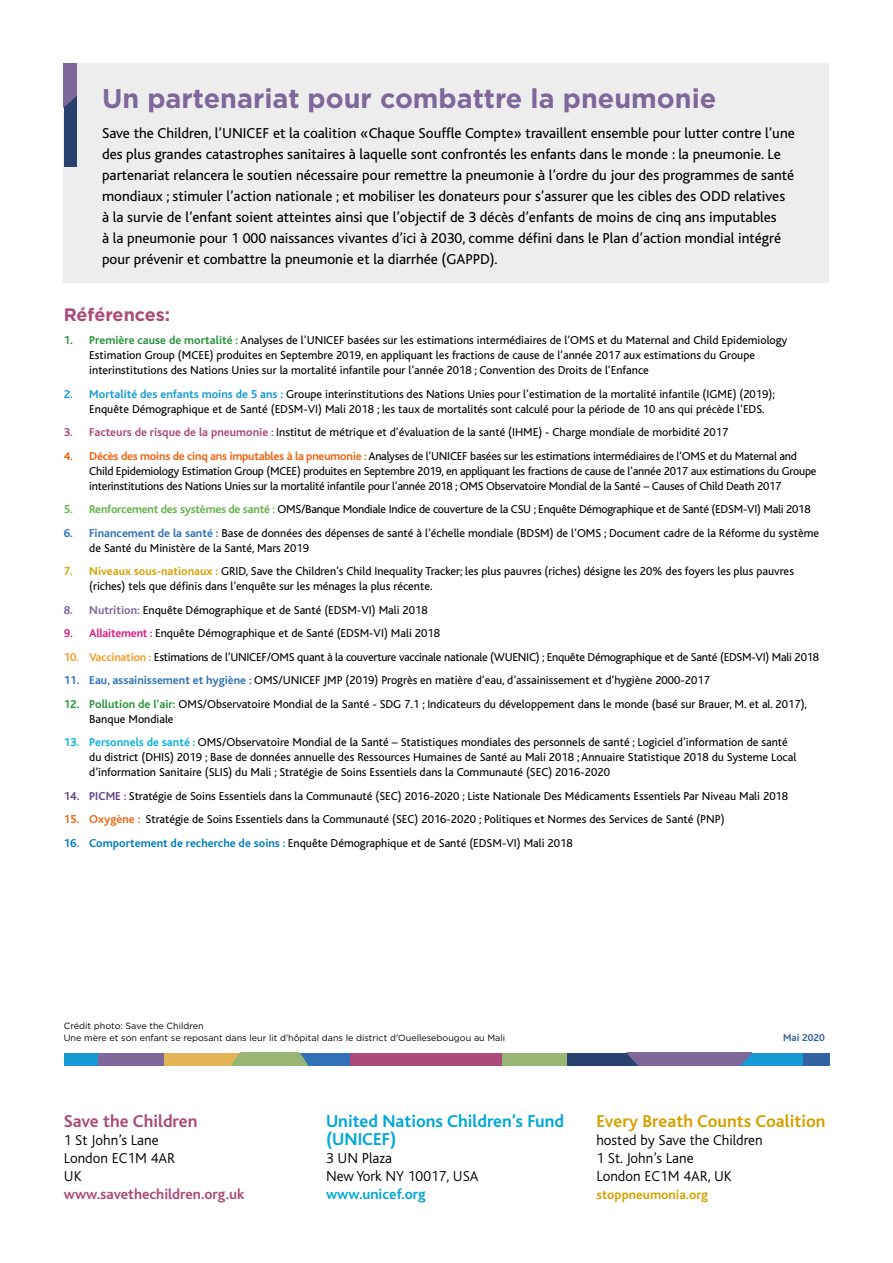
<style>
.page{position:relative;width:893px;height:1263px;background:#fff}
.page>*{position:absolute;margin:0;border:0;box-sizing:border-box;transform-origin:0 0}
.t1{font:700 27px "Gotham";color:#7e679b}
.t2{font:700 18px/18px "Bliss";color:#00a7d7}
.t3{font:700 18px "Bliss";color:#d6a102}
.t4{font:700 18px "Bliss";color:#aa4b7a}
.t5{font:700 18px "Gotham";color:#aa4b7a}
.t6{font:15px/21px "Bliss";color:#000}
.t7{font:300 15px/18px "Bliss";color:#000}
.t8{font:700 15px "Bliss";color:#aa4b7a}
.t9{font:700 15px "Bliss";color:#00a7d7}
.t10{font:700 13.5px "Bliss";color:#d6a102}
.t11{font:12px/15px "Bliss";color:#000}
.t12{font:12px/15px "Bliss";letter-spacing:-.02em;color:#000}
.t13{font:700 10.5px "Bliss";color:#3162a1}
.t14{font:9px/12px "Gotham";color:#000}
.s1{font-weight:700;color:#289438}
.s2{font-weight:700;color:#1899d6}
.s3{font-weight:700;color:#aa4b7a}
.s4{font-weight:700;color:#ec6411}
.s5{font-weight:700;color:#63b447}
.s6{font-weight:700;color:#3171b8}
.s7{font-weight:700;color:#d6a102}
.s8{font-weight:700;color:#7e679b}
.s9{font-weight:700;color:#df1d83}
.s10{font-weight:700;color:#f59c28}
.s11{font-weight:700;color:#0baed9}
.s12{font-weight:700;color:#634688}
.s13{font-weight:700;color:#017dbc}
</style>
<div class="page">
<div style="left:64px;top:64px;width:765px;height:219px;background:#ededed"></div>
<div style="left:64px;top:64px;width:13px;height:103px;background:#29416e"></div>
<svg style="left:64px;top:64px;width:13px;height:43px"></svg>
<div style="left:64px;top:1053px;width:66px;height:12px;background:#1899d6"></div>
<div style="left:98px;top:1053px;width:66px;height:12px;background:#7e679b"></div>
<div style="left:164px;top:1053px;width:101px;height:12px;background:#e3b556"></div>
<div style="left:250px;top:1053px;width:101px;height:12px;background:#3171b8"></div>
<svg style="left:231px;top:1053px;width:77px;height:12px"></svg>
<div style="left:501px;top:1053px;width:66px;height:12px;background:#98b574"></div>
<div style="left:567px;top:1053px;width:103px;height:12px;background:#29416e"></div>
<div style="left:668px;top:1053px;width:136px;height:12px;background:#1899d6"></div>
<svg style="left:627px;top:1053px;width:125px;height:12px"></svg>
<div style="left:803px;top:1053px;width:26px;height:12px;background:#3162a1"></div>
<div style="left:350px;top:1053px;width:151px;height:12px;background:#aa4b7a"></div>
<h1 class="t1" style="left:102px;top:81px;width:616px">Un partenariat pour combattre la pneumonie</h1>
<p class="t6" style="left:102px;top:122px;width:694px">Save the Children, l’UNICEF et la coalition «Chaque Souffle Compte» travaillent ensemble pour lutter contre l’une des plus grandes catastrophes sanitaires à laquelle sont confrontés les enfants dans le monde : la pneumonie. Le partenariat relancera le soutien nécessaire pour remettre la pneumonie à l’ordre du jour des programmes de santé mondiaux ; stimuler l’action nationale ; et mobiliser les donateurs pour s’assurer que les cibles des ODD relatives à la survie de l’enfant soient atteintes ainsi que l’objectif de 3 décès d’enfants de moins de cinq ans imputables<br>à la pneumonie pour 1 000 naissances vivantes d’ici à 2030, comme défini dans le Plan d’action mondial intégré pour prévenir et combattre la pneumonie et la diarrhée (GAPPD).</p>
<h2 class="t5" style="left:64px;top:302px;width:108px">Références:</h2>
<p class="t11" style="left:89px;top:333px;width:700px;text-indent:-26px"><span class="s1">1. Première cause de mortalité :</span> Analyses de l’UNICEF basées sur les estimations intermédiaires de l’OMS et du Maternal and Child Epidemiology<br>Estimation Group (MCEE) produites en Septembre 2019, en appliquant les fractions de cause de l’année 2017 aux estimations du Groupe interinstitutions des Nations Unies sur la mortalité infantile pour l’année 2018 ; Convention des Droits de l’Enfance</p>
<p class="t11" style="left:89px;top:386px;width:687px;text-indent:-26px"><span class="s2">2. Mortalité des enfants moins de 5 ans :</span> Groupe interinstitutions des Nations Unies pour l’estimation de la mortalité infantile (IGME) (2019);<br>Enquête Démographique et de Santé (EDSM-VI) Mali 2018 ; les taux de mortalités sont calculé pour la période de 10 ans qui précède l’EDS.</p>
<p class="t11" style="left:64px;top:425px;width:666px"><span class="s3">3. Facteurs de risque de la pneumonie :</span> Institut de métrique et d’évaluation de la santé (IHME) - Charge mondiale de morbidité 2017</p>
<p class="t12" style="left:89px;top:448px;width:729px;text-indent:-26px"><span class="s4">4. Décès des moins de cinq ans imputables à la pneumonie :</span> Analyses de l’UNICEF basées sur les estimations intermédiaires de l’OMS et du Maternal and<br>Child Epidemiology Estimation Group (MCEE) produites en Septembre 2019, en appliquant les fractions de cause de l’année 2017 aux estimations du Groupe interinstitutions des Nations Unies sur la mortalité infantile pour l’année 2018 ; OMS Observatoire Mondial de la Santé – Causes of Child Death 2017</p>
<p class="t12" style="left:64px;top:502px;width:748px"><span class="s5">5. Renforcement des systèmes de santé :</span> OMS/Banque Mondiale Indice de couverture de la CSU ; Enquête Démographique et de Santé (EDSM-VI) Mali 2018</p>
<p class="t11" style="left:89px;top:525px;width:731px;text-indent:-26px"><span class="s6">6. Financement de la santé :</span> Base de données des dépenses de santé à l’échelle mondiale (BDSM) de l’OMS ; Document cadre de la Réforme du système de Santé du Ministère de la Santé, Mars 2019</p>
<p class="t11" style="left:89px;top:564px;width:706px;text-indent:-26px"><span class="s7">7. Niveaux sous-nationaux :</span> GRID, Save the Children’s Child Inequality Tracker; les plus pauvres (riches) désigne les 20% des foyers les plus pauvres (riches) tels que définis dans l’enquête sur les ménages la plus récente.</p>
<p class="t11" style="left:64px;top:602px;width:365px"><span class="s8">8. Nutrition:</span> Enquête Démographique et de Santé (EDSM-VI) Mali 2018</p>
<p class="t11" style="left:64px;top:626px;width:378px"><span class="s9">9. Allaitement :</span> Enquête Démographique et de Santé (EDSM-VI) Mali 2018</p>
<p class="t12" style="left:64px;top:649px;width:757px"><span class="s10">10. Vaccination :</span> Estimations de l’UNICEF/OMS quant à la couverture vaccinale nationale (WUENIC) ; Enquête Démographique et de Santé (EDSM-VI) Mali 2018</p>
<p class="t11" style="left:64px;top:673px;width:648px"><span class="s6">11. Eau, assainissement et hygiène :</span> OMS/UNICEF JMP (2019) Progrès en matière d’eau, d’assainissement et d’hygiène 2000-2017</p>
<p class="t11" style="left:89px;top:696px;width:719px;text-indent:-26px"><span class="s1">12. Pollution de l’air:</span> OMS/Observatoire Mondial de la Santé - SDG 7.1 ; Indicateurs du développement dans le monde (basé sur Brauer, M. et al. 2017),<br>Banque Mondiale</p>
<p class="t11" style="left:89px;top:735px;width:708px;text-indent:-26px"><span class="s11">13. Personnels de santé :</span> OMS/Observatoire Mondial de la Santé – Statistiques mondiales des personnels de santé ; Logiciel d’information de santé du district (DHIS) 2019 ; Base de données annuelle des Ressources Humaines de Santé au Mali 2018 ; Annuaire Statistique 2018 du Systeme Local d’information Sanitaire (SLIS) du Mali ; Stratégie de Soins Essentiels dans la Communauté (SEC) 2016-2020</p>
<p class="t11" style="left:64px;top:788px;width:726px"><span class="s12">14. PICME :</span> Stratégie de Soins Essentiels dans la Communauté (SEC) 2016-2020 ; Liste Nationale Des Médicaments Essentiels Par Niveau Mali 2018</p>
<p class="t11" style="left:64px;top:812px;width:662px"><span class="s4">15. Oxygène :</span> Stratégie de Soins Essentiels dans la Communauté (SEC) 2016-2020 ; Politiques et Normes des Services de Santé (PNP)</p>
<p class="t11" style="left:64px;top:835px;width:510px"><span class="s13">16. Comportement de recherche de soins :</span> Enquête Démographique et de Santé (EDSM-VI) Mali 2018</p>
<p class="t14" style="left:64px;top:1020px;width:443px">Crédit photo: Save the Children<br>Une mère et son enfant se reposant dans leur lit d’hôpital dans le district d’Ouellesebougou au Mali</p>
<h2 class="t4" style="left:64px;top:1112px;width:135px">Save the Children</h2>
<p class="t7" style="left:64px;top:1131px;width:113px">1 St John’s Lane<br>London EC1M 4AR<br>UK</p>
<p class="t8" style="left:64px;top:1186px;width:182px">www.savethechildren.org.uk</p>
<h2 class="t2" style="left:326px;top:1113px;width:240px">United Nations Children’s Fund (UNICEF)</h2>
<p class="t7" style="left:326px;top:1149px;width:154px">3 UN Plaza<br>New York NY 10017, USA</p>
<p class="t9" style="left:326px;top:1186px;width:101px">www.unicef.org</p>
<p class="t13" style="left:783px;top:1032px;width:43px">Mai 2020</p>
<h2 class="t3" style="left:596px;top:1112px;width:231px">Every Breath Counts Coalition</h2>
<p class="t7" style="left:596px;top:1131px;width:168px">hosted by Save the Children<br>1 St. John’s Lane<br>London EC1M 4AR, UK</p>
<p class="t10" style="left:596px;top:1188px;width:113px">stoppneumonia.org</p>
</div>
